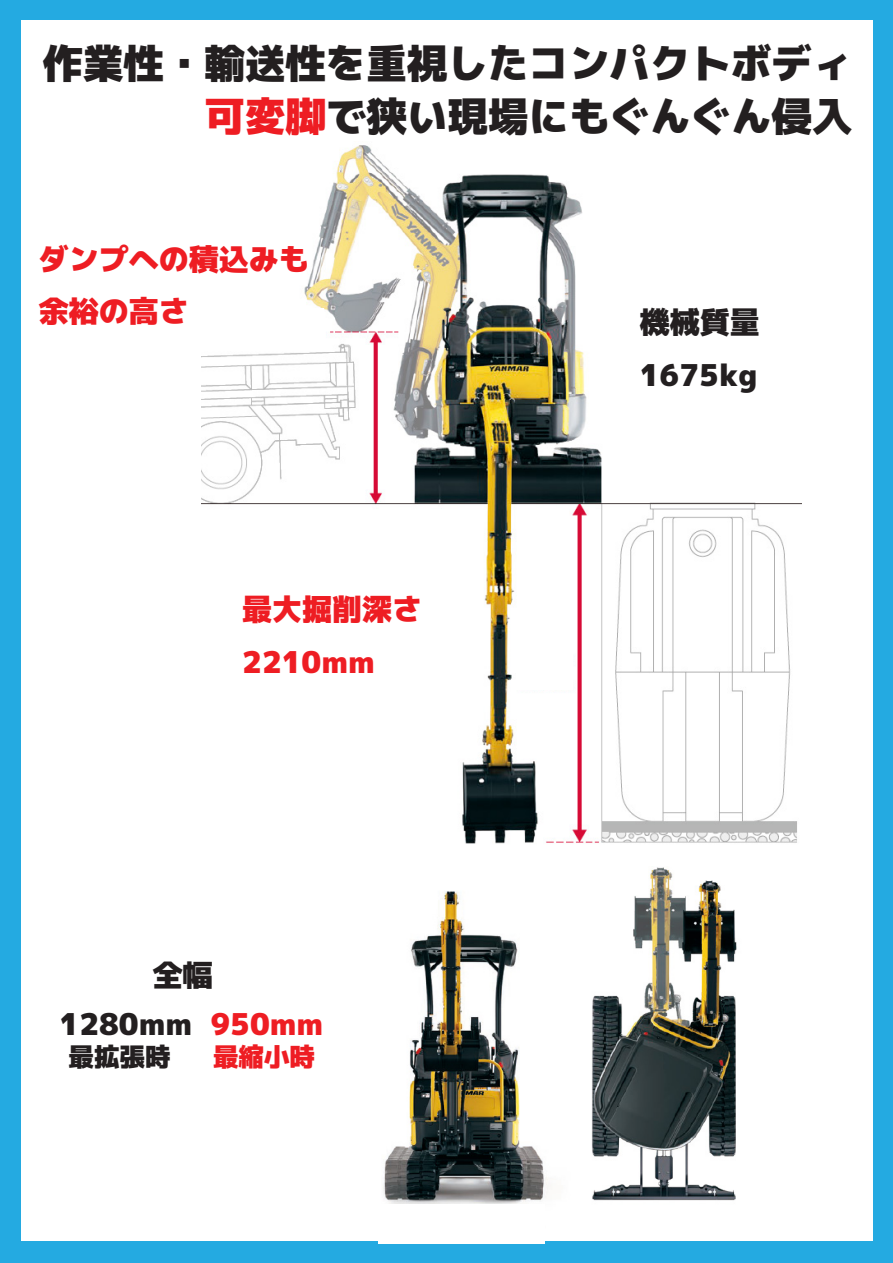
<style>
.page{position:relative;width:893px;height:1263px;background:#24aae1}
.page>*{position:absolute;margin:0;border:0;box-sizing:border-box;transform-origin:0 0}
.t1{font:40.5px/52.7px "mplus 1 p black";color:#231f20;text-align:right}
.t2{font:30px/52.5px "mplus 1 p black";color:#ee1d23}
.t3{font:30px/52.5px "mplus 1 p black";color:#231f20}
.t4{font:25.5px "mplus 1 p black";color:#231f20}
.t5{font:25.5px "mplus 1 p black";color:#ee1d23}
.s1{color:#ee1d23}
</style>
<div class="page">
<div style="left:21px;top:21px;width:851px;height:1220px;background:#fff"></div>
<img style="left:383px;top:867px;width:354px;height:337px">
<img style="left:202px;top:145px;width:600px;height:699px">
<div style="left:616px;top:446px;width:105px;height:41px;background:#fff"></div>
<div style="left:516px;top:646px;width:56px;height:44px;background:#fff"></div>
<div style="left:378px;top:1204px;width:167px;height:40px;background:#fff"></div>
<div style="left:229px;top:309px;width:95px;height:31px;background:#fff"></div>
<p class="t1" style="left:43px;top:37px;width:812px">作業性・輸送性を重視したコンパクトボディ<span class="s1">可変脚</span>で狭い現場にもぐんぐん侵入</p>
<p class="t2" style="left:39px;top:233px;width:272px">ダンプへの積込みも余裕の高さ</p>
<p class="t2" style="left:242px;top:583px;width:181px">最大掘削深さ<br>2210mm</p>
<p class="t3" style="left:60px;top:950px;width:265px;line-height:49.7px;text-align:center">全幅<br>1280mm <span class="s1">950mm</span></p>
<p class="t4" style="left:69px;top:1039px;width:103px">最拡張時</p>
<p class="t5" style="left:213px;top:1039px;width:103px">最縮小時</p>
<p class="t3" style="left:640px;top:296px;width:121px">機械質量<br>1675kg</p>
</div>
